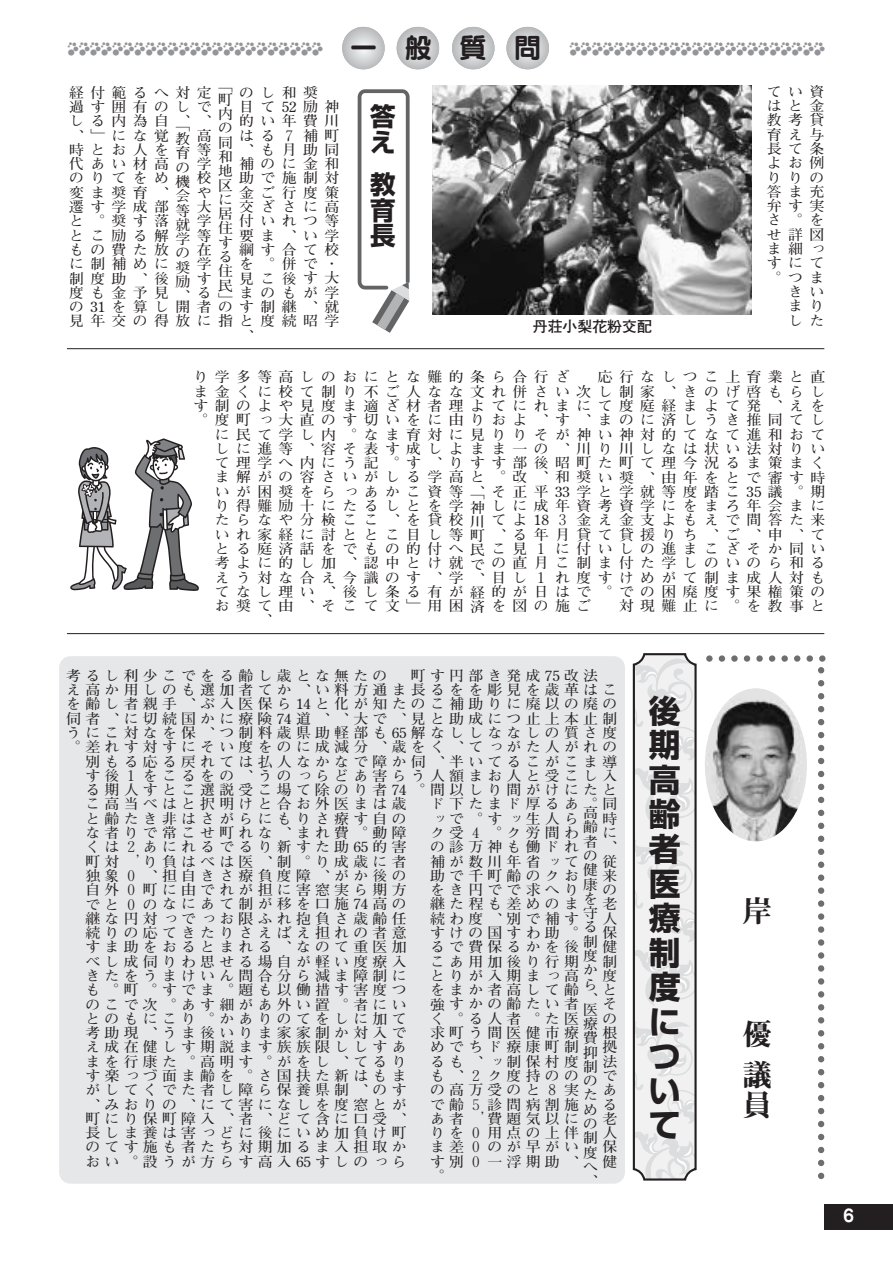
<style>
.page{position:relative;width:893px;height:1262px;background:#fff}
.page>*{position:absolute;margin:0;border:0;box-sizing:border-box;transform-origin:0 0}
.t1{font:700 31.95px/34.5px "Shin Go";color:#231f20;text-align:justify}
.t2{font:29.7px/41px "Midashi Min MA31";color:#231f20}
.t3{font:27.6px "Seurat CID B";color:#231f20}
.t4{font:700 25.5px/25.5px "Shin Go";color:#231f20}
.t5{font:21.3px "Kazarikei Btype";color:#939598}
.t6{font:16.95px "Seurat CID B";color:#fff}
.t7{font:700 14.85px "Futo Go B101";color:#231f20}
.t8{font:700 14.25px/14.2px "Futo Min A101";letter-spacing:.285em;color:#231f20;text-align:justify;scale:1.04 1}
.t9{font:700 14.25px/14.2px "Futo Min A101";letter-spacing:.43em;color:#231f20;text-align:right;scale:1.04 1}
</style>
<div class="page">
<div style="left:824px;top:1203px;width:68px;height:26px;background:#231f20"></div>
<svg style="left:342px;top:27px;width:42px;height:42px"></svg>
<svg style="left:396px;top:27px;width:43px;height:42px"></svg>
<svg style="left:452px;top:27px;width:42px;height:42px"></svg>
<svg style="left:506px;top:27px;width:43px;height:42px"></svg>
<hr style="left:67px;top:348px;width:757px;height:1px;background:#231f20">
<hr style="left:67px;top:633px;width:757px;height:1px;background:#231f20">
<svg style="left:357px;top:89px;width:52px;height:244px"></svg>
<div style="left:59px;top:656px;width:566px;height:527px;background:#e6e7e8;border-radius:11px"></div>
<img style="left:704px;top:688px;width:103px;height:153px;border-radius:50%">
<svg style="left:709px;top:655px;width:115px;height:6px"></svg>
<svg style="left:818px;top:670px;width:6px;height:510px"></svg>
<div style="left:634px;top:654px;width:61px;height:172px;background:#f1f1f2"></div>
<svg style="left:635px;top:768px;width:58px;height:57px"></svg>
<svg style="left:634px;top:654px;width:61px;height:106px"></svg>
<div style="left:634px;top:826px;width:61px;height:182px;background:#f1f1f2"></div>
<svg style="left:635px;top:950px;width:58px;height:56px"></svg>
<svg style="left:635px;top:840px;width:58px;height:102px"></svg>
<div style="left:634px;top:1008px;width:61px;height:171px;background:#f1f1f2"></div>
<svg style="left:634px;top:1131px;width:61px;height:48px"></svg>
<svg style="left:635px;top:1021px;width:58px;height:103px"></svg>
<div style="left:632px;top:653px;width:64px;height:527px;border:2px solid #231f20;border-radius:10px"></div>
<img style="left:433px;top:85px;width:319px;height:230px">
<svg style="left:70px;top:438px;width:129px;height:153px"></svg>
<h3 class="t3" style="left:350px;top:38px;width:193px">一般質問</h3>
<h3 class="t5" style="left:67px;top:37px;width:257px">aaaaaaaaaaaaaaaaaaaaaaa</h3>
<h3 class="t5" style="left:569px;top:37px;width:257px">aaaaaaaaaaaaaaaaaaaaaaa</h3>
<p class="t9" style="left:69px;top:87px;width:138px">経付範るへ対定過す囲有のしで、<br>高<br>等<br>学<br>校<br>や<br>大<br>学<br>等<br>在<br>学<br>す<br>る</p>
<p class="t8" style="left:239px;top:87px;width:77px">のし和奨</p>
<p class="t8" style="left:218px;top:80px;width:16px">「町内の同和地区に居住する住民」</p>
<p class="t9" style="left:69px;top:101px;width:261px">目て52励神<br>的い年費川<br>はる７補町<br>、も月助同<br>補のに金和<br>助で施制対<br>金ご行度策<br>交ざさに高<br>付いれつ等<br>要ま、い学<br>綱す合て校<br>を。併で・<br>見こ後す大<br>まのもが学<br>の31を算し開者のす制継、就見年交の得放に指と度続昭学</p>
<p class="t8" style="left:69px;top:116px;width:98px">しる内為自、」にな覚時とお人を代あい材高のりてをめ変ま奨育、遷す学成部と。奨す落とこ励る解もの費た放に制補めに制度助、後度も金予見</p>
<p class="t8" style="left:175px;top:117px;width:16px;line-height:16px">、「教</p>
<p class="t8" style="left:175px;top:148px;width:16px">育の機会等就学の奨励、</p>
<p class="t8" style="left:239px;top:330px;width:16px">、</p>
<h3 class="t4" style="left:370px;top:107px;width:27px">答え</h3>
<h3 class="t4" style="left:370px;top:175px;width:27px;text-align:justify">教育長</h3>
<p class="t7" style="left:533px;top:321px;width:121px">丹荘小梨花粉交配</p>
<p class="t9" style="left:766px;top:86px;width:57px">てい資はと金教考貸育え与長て条よお例りりの答ま充弁す実さ。をせ詳図ま細っすにて。つまきい<br>まり<br>した</p>
<p class="t9" style="left:193px;top:372px;width:363px">り学多等高しのおにとな難的条ら合行ざ</p>
<p class="t9" style="left:193px;top:372px;width:609px">応行なしつこ上育業と直<br>ま金くに校て制り不ご人なな文れ併さい次し制家、きのげ啓もらしす制のよや見度ま適ざ材者理よてにれまにて度庭経まよて発、えを。度町っ大直のす切いをに由りおよ、す、まのに済しうき推同てしに民て学し内。なま育対に見りりそが神い神対的てなて進和おて<br>しに進等、容そ表す成しよまま一の、川り川しなは状い法対りい<br>て理学へ内にう記。す、りすす部後昭町た町て理今況るま策まく<br>ま解がの容さいがしる学高と。改、和奨い奨、由年をとで審す時<br>いが困奨をらっあかこ資等、「そ正平33学と学就等度踏こ35議。期<br>しに成年資考資学にをまろ年会まに<br>たらなや分検ここ、を貸校川てよ18３金え金支よもえで間答た来<br>いれ家経に討ととこ目し等町、る年月貸て貸援りち、ご、申、て<br>とる庭済話をでもの的付へ民こ見１に付いしの進まこざそか同い<br>考よに的し加、認中とけ就での直月こ制ま付た学しのいのら和る<br>えう対な合え今識のす、学、目し１れ度すけめがて制ま成人対も<br>てなし理い、後し条る有が経的が日はで。での困廃度す果権策の<br>対現難止に。を教事と</p>
<p class="t9" style="left:215px;top:500px;width:241px">り得難励十にたるしとを学</p>
<p class="t8" style="left:470px;top:502px;width:16px">神</p>
<p class="t9" style="left:215px;top:600px;width:363px">お奨て由、そこて文」用困済を図の施ご</p>
<p class="t8" style="left:257px;top:615px;width:16px">、</p>
<p class="t8" style="left:66px;top:670px;width:310px">考るし利少こでをる齢し歳とな無たの</p>
<p class="t8" style="left:411px;top:670px;width:181px">町す円部き発成75改法</p>
<p class="t8" style="left:66px;top:684px;width:531px;text-align:right">え高か用しのも選加者てか、い料方通ま長るをを彫見を歳革はこを齢し者親手、ぶ入医保ら14と化が知たのこ補助りに廃以の廃の伺者、に切続国かに療険74道、、大で、見と助成につ止上本止制うにこ対なを保、つ制料歳県助軽部も65解なししななしの質さ度。差れす対すにそい度をのに成減分、歳をく、てっがた人がれの別もる応る戻れては払人なかなで障か伺、半いてるこがこま導<br>す後１をこるをの、うのっらどあ害らう人額まお人と受こし入<br>る期人すとこ選説受こ場て除のり者74。間以しり間がけにたと<br>ド下たまド厚るあ。同<br>時<br>に<br>、<br>従<br>来<br>の<br>老<br>人<br>保<br>健<br>制<br>度<br>と<br>そ<br>の<br>根<br>拠<br>法<br>で<br>あ<br>る<br>老<br>人<br>保<br>健</p>
<p class="t8" style="left:85px;top:799px;width:310px;text-align:right">こ高当べはと択明けと合お外医まは歳と齢たき非はさがらにもりさ療す自のな者りで常こせ町れな、まれ費。動障あにれるでるり新すた助65的害<br>り負はべは医、制。り成歳に者<br>独象０、担自きさ療負度障、がか後の自外０町に由でれが担に害窓実ら期方でと０のなにあて制が移を口施74高の継な円対っでっお限ふれ抱負さ歳齢任続りの応てきたりさえばえ担れの者意すま助をおるとまれる、なのて重医加べし成伺りわ思せる場自が軽い度療入きたをうまけいん問合分ら減ま障制にも。町。すでま。題も以働措す害度つのこで次。あす細があ外い置。者にいとのもにこり。かありのてをしに加て考助現、うま後いりま家家制か対入でえ成在健しす期説ます族族限ししすあまを行康た。高明す。がをし、てるりす楽っづ面ま齢を。さ国扶た新はもまがしてくでた者し障ら保養県制、のす、みおりの、にて害になしを度窓とが町にり保町障入、者、どて含に口受、長しま養は害っどに後にいめ加負け町のてす施も者たち対期加るま入担取かおい。設うが方らす高入65すしのっら</p>
<p class="t8" style="left:583px;top:807px;width:16px">高齢者の健康を守る制度から、</p>
<p class="t8" style="left:583px;top:1004px;width:16px">医療費抑制のための制度へ、</p>
<p class="t8" style="left:430px;top:813px;width:145px;text-align:right">ッで。すッ生人らク受４。ク労間わの診万神も働ドれ補が数川年省ッて助で千町齢のクおをき円でで求へり継た程も差めのま続わ度、別で補すすけの国すわ助。るで費保るかを後こあ用加後り行期とりが入期まっ高をまか者高して齢強すかの齢たい者く。る人者。た医求町う間医健市療めでちド療康町制るも、ッ制保村度も、２ク度持ののの高万受のと８実診問病割施<br>費題気以に<br>りを０用点の上伴ま差０のが早がいす別０一浮期助、</p>
<p class="t8" style="left:85px;top:842px;width:34px">くは町対</p>
<p class="t8" style="left:124px;top:843px;width:26px">２，</p>
<p class="t8" style="left:430px;top:1099px;width:34px">で齢あ者</p>
<p class="t8" style="left:468px;top:1101px;width:26px">５，</p>
<p class="t8" style="left:430px;top:1170px;width:16px">。</p>
<h1 class="t1" style="left:648px;top:698px;width:33px">後期高齢者医療制度について</h1>
<h2 class="t2" style="left:742px;top:895px;width:31px">岸</h2>
<h2 class="t2" style="left:742px;top:1017px;width:31px">優議</h2>
<h2 class="t2" style="left:742px;top:1088px;width:31px">員</h2>
<p class="t6" style="left:843px;top:1209px;width:13px">6</p>
</div>
